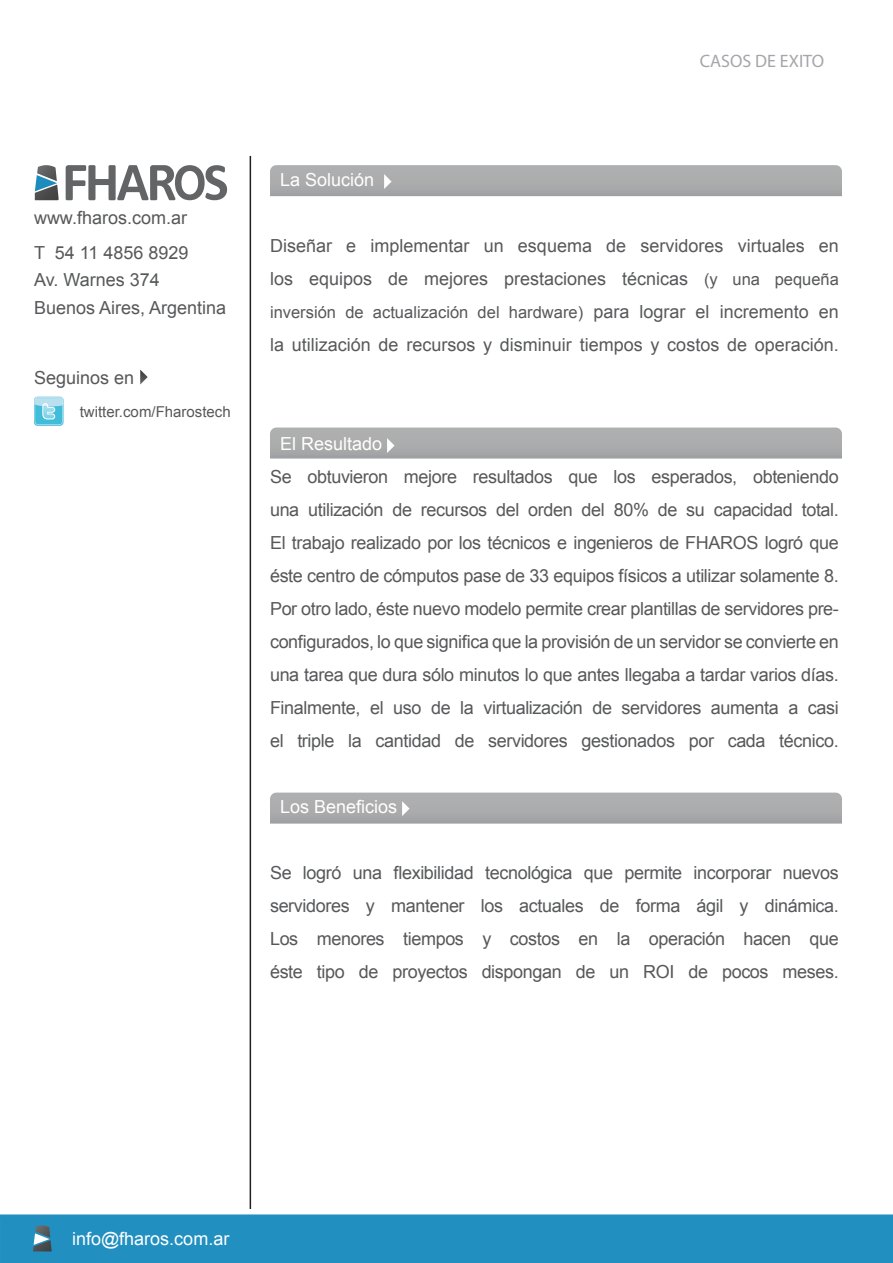
<style>
.page{position:relative;width:893px;height:1263px;background:#fff}
.page>*{position:absolute;margin:0;border:0;box-sizing:border-box;transform-origin:0 0}
.t1{font:18px/33px "Arial";letter-spacing:-.02em;color:#57585a}
.t2{font:18px/33px "Arial";color:#57585a}
.t3{font:18px "Arial";color:#fff}
.t4{font:18px "Myriad Pro";color:#a5a6aa}
.t5{font:16.5px "Arial";color:#57585a}
.t6{font:15px "Arial";color:#57585a}
.s1{font-size:16.5px}
.s2{font-size:18px}
</style>
<div class="page">
<hr style="left:250px;top:156px;width:1px;height:1053px;background:#231f20">
<div style="left:0;top:1214px;width:893px;height:49px;background:#218fc0"></div>
<svg style="left:270px;top:165px;width:572px;height:31px;background:#aaabac"></svg>
<svg style="left:270px;top:428px;width:572px;height:30px;background:#a9aaab"></svg>
<svg style="left:270px;top:793px;width:572px;height:31px;background:#ababac"></svg>
<svg style="left:66px;top:165px;width:161px;height:35px"></svg>
<svg style="left:35px;top:165px;width:24px;height:35px"></svg>
<svg style="left:34px;top:397px;width:30px;height:29px"></svg>
<svg style="left:34px;top:397px;width:30px;height:28px"></svg>
<svg style="left:140px;top:370px;width:8px;height:14px"></svg>
<p class="t4" style="left:700px;top:49px;width:126px">CASOS DE EXITO</p>
<p class="t2" style="left:34px;top:202px;width:155px">www.fharos.com.ar</p>
<p class="t2" style="left:34px;top:236px;width:156px">T 54 11 4856 8929</p>
<p class="t2" style="left:34px;top:264px;width:127px">Av. Warnes 374</p>
<p class="t2" style="left:34px;top:291px;width:194px">Buenos Aires, Argentina</p>
<p class="t2" style="left:34px;top:361px;width:102px">Seguinos en</p>
<p class="t6" style="left:80px;top:402px;width:152px">twitter.com/Fharostech</p>
<p class="t3" style="left:280px;top:168px;width:96px">La Solución</p>
<p class="t2" style="left:270px;top:229px;width:570px">Diseñar e implementar un esquema de servidores virtuales en los equipos de mejores prestaciones técnicas <span class="s1">(y una pequeña</span></p>
<p class="t5" style="left:270px;top:301px;width:570px">inversión de actualización del hardware) <span class="s2">para lograr el incremento en</span></p>
<p class="t2" style="left:270px;top:328px;width:570px">la utilización de recursos y disminuir tiempos y costos de operación.</p>
<p class="t3" style="left:280px;top:432px;width:104px">El Resultado</p>
<p class="t1" style="left:270px;top:460px;width:570px">Se obtuvieron mejore resultados que los esperados, obteniendo una utilización de recursos del orden del 80% de su capacidad total.</p>
<p class="t1" style="left:270px;top:526px;width:570px">El trabajo realizado por los técnicos e ingenieros de FHAROS logró que éste centro de cómputos pase de 33 equipos físicos a utilizar solamente 8.</p>
<p class="t1" style="left:270px;top:592px;width:570px;text-align:justify">Por otro lado, éste nuevo modelo permite crear plantillas de servidores pre&shy;configurados, lo que significa que la provisión de un servidor se convierte en una tarea que dura sólo minutos lo que antes llegaba a tardar varios días.</p>
<p class="t1" style="left:270px;top:691px;width:570px">Finalmente, el uso de la virtualización de servidores aumenta a casi el triple la cantidad de servidores gestionados por cada técnico.</p>
<p class="t3" style="left:280px;top:795px;width:119px">Los Beneficios</p>
<p class="t1" style="left:270px;top:856px;width:570px">Se logró una flexibilidad tecnológica que permite incorporar nuevos servidores y mantener los actuales de forma ágil y dinámica.</p>
<p class="t1" style="left:270px;top:922px;width:570px">Los menores tiempos y costos en la operación hacen que éste tipo de proyectos dispongan de un ROI de pocos meses.</p>
<p class="t3" style="left:72px;top:1227px;width:159px">info@fharos.com.ar</p>
</div>
